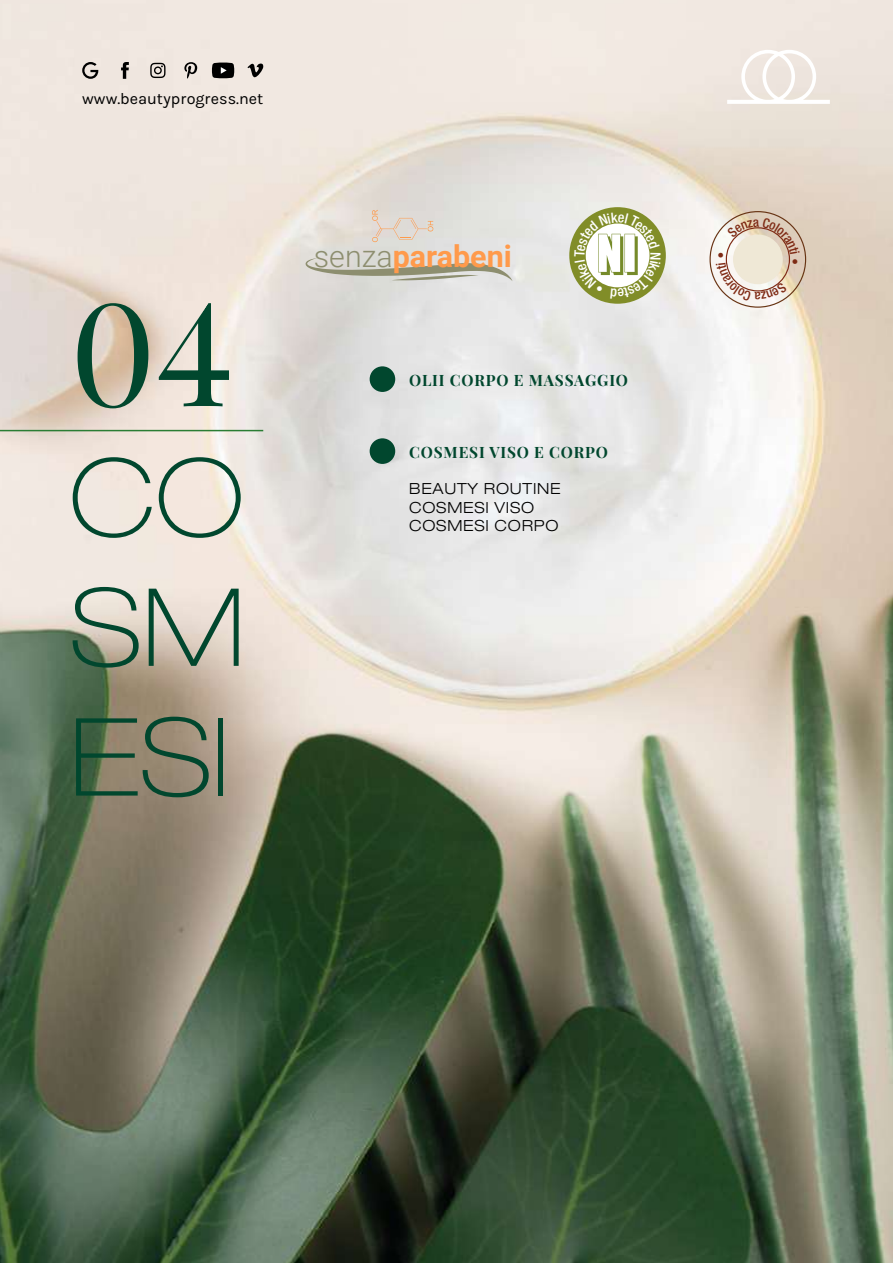
<style>
.page{position:relative;width:893px;height:1263px;background:#fff}
.page>*{position:absolute;margin:0;border:0;box-sizing:border-box;transform-origin:0 0}
.t1{font:142.95px "Playfair Display";color:#01472e}
.t2{font:100 expanded 108.15px/129.8px "Helvetica Neue";color:#01472e;text-align:justify}
.t3{font:52.35px "Billboard Shadow";color:#768b2a}
.t4{font:700 30.45px "Roboto";color:#ff9a4b}
.t5{font:16.2px "Karla";color:#000}
.t6{font:15.3px "Playfair Display";letter-spacing:.055em;color:#01472e}
.t7{font:300 expanded 15.3px/18.5px "Helvetica Neue";letter-spacing:.05em;color:#000}
.s1{font-weight:300;color:#8d8e6f}
</style>
<div class="page">
<img style="left:0;top:0;width:893px;height:1263px">
<svg style="left:212px;top:63px;width:22px;height:15px"></svg>
<svg style="left:82px;top:62px;width:16px;height:17px"></svg>
<svg style="left:121px;top:62px;width:8px;height:17px"></svg>
<svg style="left:150px;top:63px;width:16px;height:15px"></svg>
<svg style="left:184px;top:62px;width:13px;height:17px"></svg>
<svg style="left:247px;top:64px;width:16px;height:13px"></svg>
<svg style="left:727px;top:50px;width:103px;height:54px"></svg>
<svg style="left:372px;top:210px;width:62px;height:32px;background:#e0d6cd"></svg>
<svg style="left:305px;top:258px;width:207px;height:23px;background:#c5c5ba"></svg>
<div style="left:569px;top:207px;width:97px;height:97px;background:#818d28;border-radius:50%"></div>
<div style="left:370px;top:366px;width:25px;height:26px;background:#01472e;border-radius:50%"></div>
<div style="left:370px;top:438px;width:25px;height:26px;background:#01472e;border-radius:50%"></div>
<hr style="left:0;top:430px;width:263px;height:1px;background:#2a7d34">
<svg style="left:716px;top:218px;width:84px;height:83px"></svg>
<svg style="left:574px;top:212px;width:87px;height:87px"></svg>
<p class="t5" style="left:82px;top:90px;width:183px">www.beautyprogress.net</p>
<h1 class="t1" style="left:70px;top:241px;width:165px">04</h1>
<h2 class="t2" style="left:70px;top:432px;width:178px">CO SM ESI</h2>
<h3 class="t4" style="left:314px;top:235px;width:199px"><span class="s1">senza</span>parabeni</h3>
<h3 class="t3" style="left:598px;top:225px;width:42px">NI</h3>
<p class="t6" style="left:409px;top:368px;width:220px">OLII CORPO E MASSAGGIO</p>
<p class="t6" style="left:409px;top:440px;width:200px">COSMESI VISO E CORPO</p>
<p class="t7" style="left:409px;top:479px;width:153px">BEAUTY ROUTINE<br>COSMESI VISO<br>COSMESI CORPO</p>
</div>
